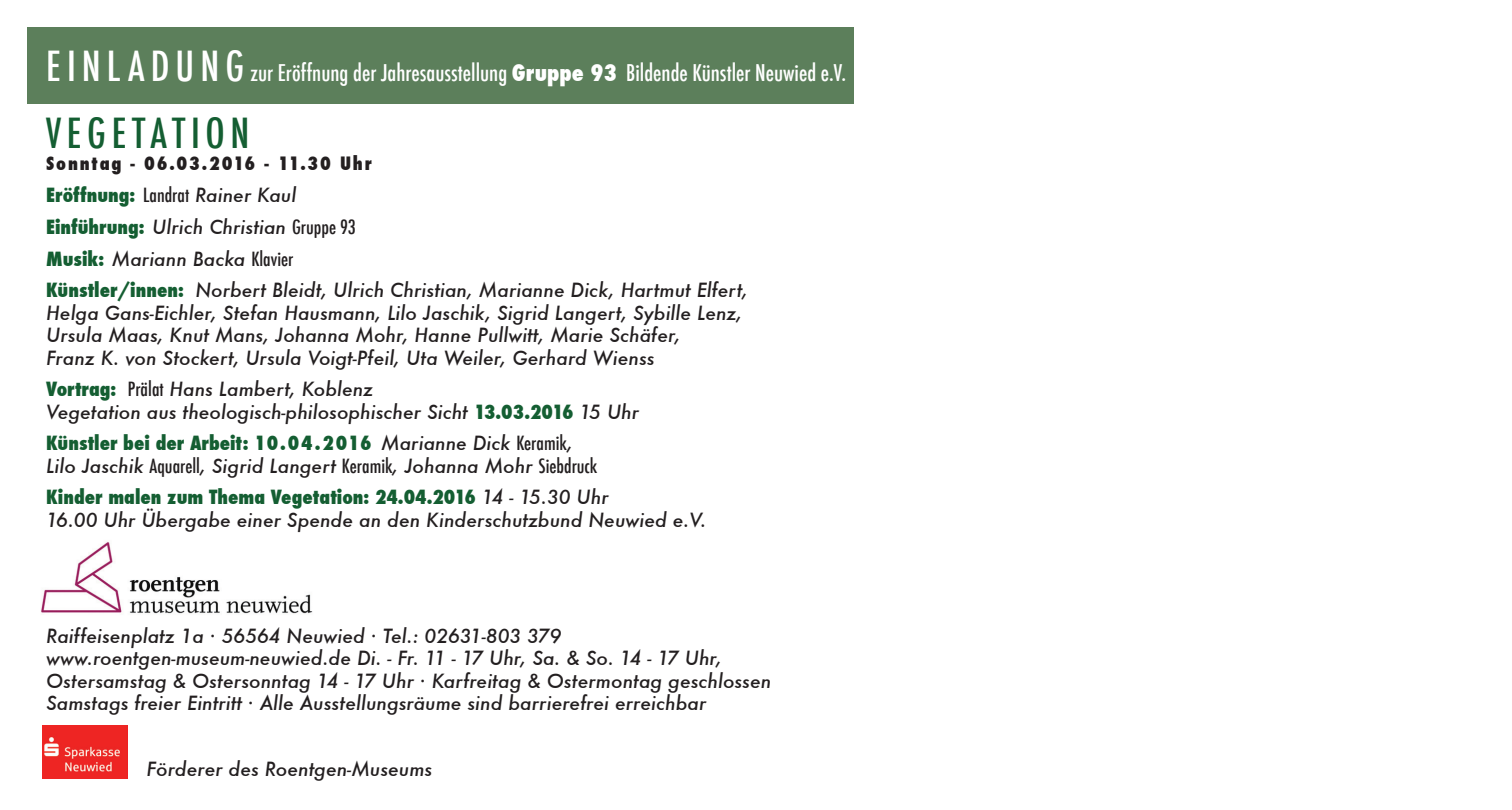
<style>
.page{position:relative;width:1512px;height:810px;background:#fff}
.page>*{position:absolute;margin:0;border:0;box-sizing:border-box;transform-origin:0 0}
.t1{font:500 condensed 40.5px "Futura";letter-spacing:.14em;color:#145e32}
.t2{font:500 condensed 22.5px "Futura";color:#fff}
.t3{font:italic 500 19.12px "Futura";color:#231f20}
.t4{font:800 condensed 19.12px "Futura";color:#145e32}
.t5{font:800 condensed 18px "Futura";letter-spacing:.1em;color:#231f20}
.s1{font-size:40.5px}
.s2{font-weight:800}
.s3{font-weight:500;color:#231f20}
.s4{font-weight:500;font-style:italic;font-stretch:normal;color:#231f20}
.s5{font-weight:800;font-style:normal;font-stretch:condensed;color:#145e32}
.s6{font-style:normal;font-stretch:condensed}
</style>
<div class="page">
<div style="left:27px;top:27px;width:826px;height:77px;background:#5c7f5b"></div>
<img style="left:41px;top:541px;width:272px;height:73px">
<img style="left:42px;top:725px;width:86px;height:53px">
<p class="t2" style="left:46px;top:59px;width:801px"><span class="s1">E I N L A D U N G</span> zur Eröffnung der Jahresausstellung <span class="s2">Gruppe 93</span> Bildende Künstler Neuwied e.V.</p>
<p class="t1" style="left:46px;top:107px;width:205px">VEGETATION</p>
<p class="t5" style="left:46px;top:151px;width:327px">Sonntag - 06.03.2016 - 11.30 Uhr</p>
<p class="t4" style="left:46px;top:182px;width:252px">Eröffnung: <span class="s3">Landrat</span> <span class="s4">Rainer Kaul</span></p>
<p class="t3" style="left:46px;top:214px;width:311px"><span class="s5">Einführung:</span> Ulrich Christian <span class="s6">Gruppe 93</span></p>
<p class="t3" style="left:46px;top:246px;width:249px"><span class="s5">Musik:</span> Mariann Backa <span class="s6">Klavier</span></p>
<p class="t3" style="left:46px;top:277px;width:703px"><span class="s5">Künstler/innen:</span> Norbert Bleidt, Ulrich Christian, Marianne Dick, Hartmut Elfert,</p>
<p class="t3" style="left:46px;top:300px;width:698px">Helga Gans-Eichler, Stefan Hausmann, Lilo Jaschik, Sigrid Langert, Sybille Lenz,</p>
<p class="t3" style="left:46px;top:322px;width:636px">Ursula Maas, Knut Mans, Johanna Mohr, Hanne Pullwitt, Marie Schäfer,</p>
<p class="t3" style="left:46px;top:345px;width:610px">Franz K. von Stockert, Ursula Voigt-Pfeil, Uta Weiler, Gerhard Wienss</p>
<p class="t3" style="left:46px;top:376px;width:328px"><span class="s5">Vortrag:</span> <span class="s6">Prälat</span> Hans Lambert, Koblenz</p>
<p class="t3" style="left:46px;top:399px;width:594px">Vegetation aus theologisch-philosophischer Sicht <span class="s5">13.03.2016</span> 15 Uhr</p>
<p class="t4" style="left:46px;top:430px;width:528px">Künstler bei der Arbeit: 10.04.2016 <span class="s4">Marianne Dick</span> <span class="s3">Keramik</span><span class="s4">,</span></p>
<p class="t3" style="left:46px;top:453px;width:552px">Lilo Jaschik <span class="s6">Aquarell</span>, Sigrid Langert <span class="s6">Keramik</span>, Johanna Mohr <span class="s6">Siebdruck</span></p>
<p class="t4" style="left:46px;top:484px;width:564px">Kinder malen zum Thema Vegetation: 24.04.2016 <span class="s4">14 - 15.30 Uhr</span></p>
<p class="t3" style="left:46px;top:507px;width:662px">16.00 Uhr Übergabe einer Spende an den Kinderschutzbund Neuwied e.V.</p>
<p class="t3" style="left:46px;top:622px;width:517px">Raiffeisenplatz 1a · 56564 Neuwied · Tel.: 02631-803 379</p>
<p class="t3" style="left:46px;top:645px;width:677px">www.roentgen-museum-neuwied.de Di. - Fr. 11 - 17 Uhr, Sa. &amp; So. 14 - 17 Uhr,</p>
<p class="t3" style="left:46px;top:667px;width:726px">Ostersamstag &amp; Ostersonntag 14 - 17 Uhr · Karfreitag &amp; Ostermontag geschlossen</p>
<p class="t3" style="left:46px;top:690px;width:661px">Samstags freier Eintritt · Alle Ausstellungsräume sind barrierefrei erreichbar</p>
<p class="t3" style="left:147px;top:755px;width:287px">Förderer des Roentgen-Museums</p>
</div>
